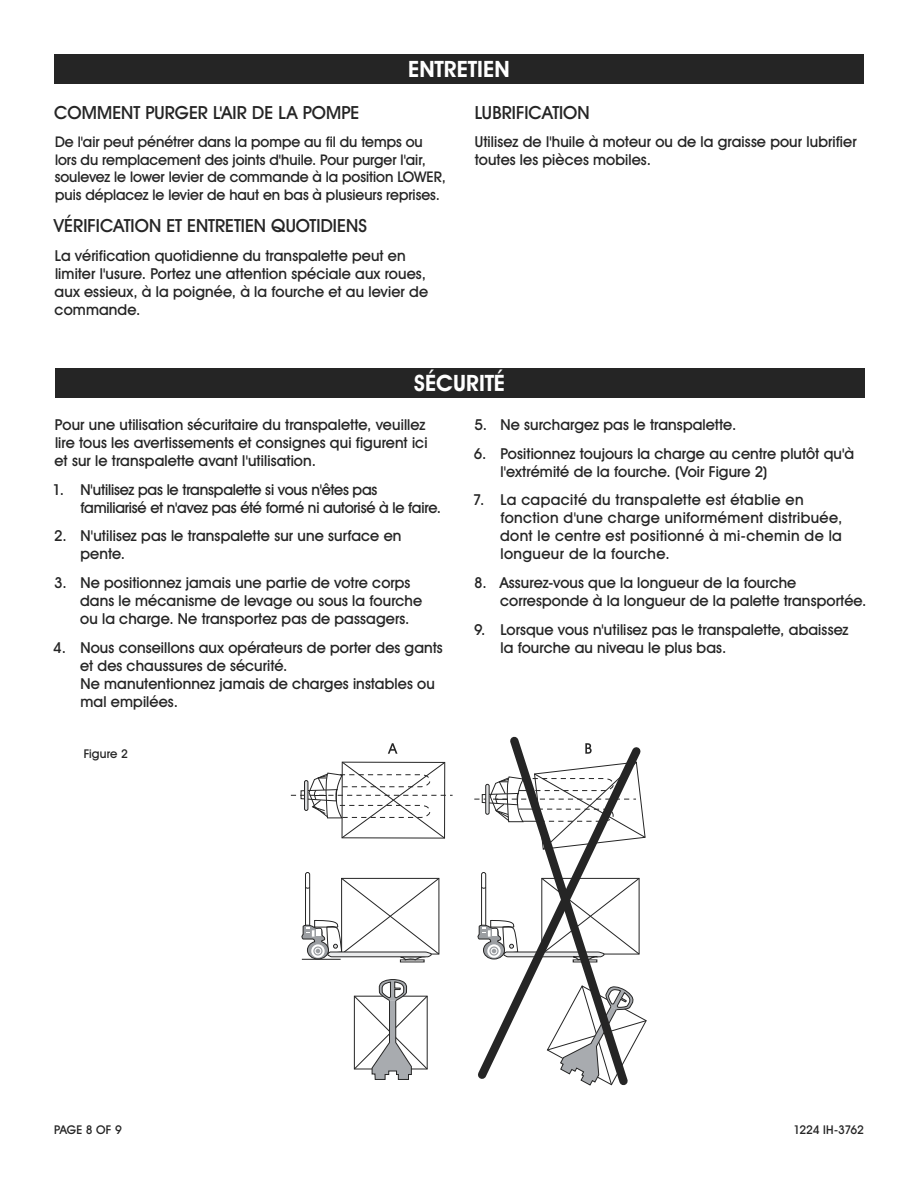
<style>
.page{position:relative;width:918px;height:1188px;background:#fff}
.page>*{position:absolute;margin:0;border:0;box-sizing:border-box;transform-origin:0 0}
.t1{font:700 22.5px "Uline Two Knine";letter-spacing:-.005em;color:#fff}
.t2{font:18px "Uline Two Knine";letter-spacing:.005em;color:#252525}
.t3{font:15px/18px "Uline Two Knine";letter-spacing:.005em;color:#252525}
.t4{font:15px/18px "Uline Two Knine";letter-spacing:.025em;color:#252525}
.t5{font:15px/18px "Uline Two Knine";letter-spacing:-.015em;color:#252525}
.t6{font:14.7px/17.7px "Uline Two Knine";letter-spacing:-.005em;color:#252525}
.t7{font:12px "Uline Two Knine";letter-spacing:-.005em;color:#252525}
.s1{font-weight:700}
</style>
<div class="page">
<div style="left:54px;top:54px;width:810px;height:30px;background:#252525"></div>
<div style="left:55px;top:368px;width:810px;height:30px;background:#252525"></div>
<svg style="left:478px;top:747px;width:169px;height:332px"></svg>
<svg style="left:504px;top:736px;width:130px;height:350px"></svg>
<svg style="left:388px;top:743px;width:10px;height:11px"></svg>
<svg style="left:585px;top:743px;width:7px;height:11px"></svg>
<div style="left:305px;top:872px;width:5px;height:58px;border:1px solid #252525;border-radius:2px"></div>
<svg style="left:474px;top:761px;width:172px;height:89px"></svg>
<hr style="left:486px;top:784px;width:3px;height:30px;background:#dfe0e2;border-radius:2px">
<div style="left:485px;top:784px;width:4px;height:31px;border:1px solid #252525;border-radius:2px"></div>
<svg style="left:291px;top:761px;width:162px;height:78px"></svg>
<div style="left:304px;top:780px;width:4px;height:31px;border:1px solid #252525;border-radius:2px"></div>
<svg style="left:477px;top:878px;width:163px;height:83px"></svg>
<svg style="left:301px;top:878px;width:139px;height:83px"></svg>
<svg style="left:354px;top:979px;width:74px;height:101px"></svg>
<h1 class="t1" style="left:408px;top:56px;width:103px">ENTRETIEN</h1>
<p class="t2" style="left:54px;top:101px;width:307px">COMMENT PURGER L<span class="s1">'</span>AIR DE LA POMPE</p>
<p class="t6" style="left:55px;top:133px;width:393px">De l'air peut pénétrer dans la pompe au fil du temps ou lors du remplacement des joints d'huile. Pour purger l'air, soulevez le lower levier de commande à la position LOWER, puis déplacez le levier de haut en bas à plusieurs reprises.</p>
<p class="t2" style="left:54px;top:215px;width:315px">VÉRIFICATION ET ENTRETIEN QUOTIDIENS</p>
<p class="t3" style="left:55px;top:247px;width:375px">La vérification quotidienne du transpalette peut en limiter l'usure. Portez une attention spéciale aux roues, aux essieux, à la poignée, à la fourche et au levier de commande.</p>
<p class="t2" style="left:475px;top:101px;width:117px">LUBRIFICATION</p>
<p class="t3" style="left:475px;top:133px;width:383px">Utilisez de l'huile à moteur ou de la graisse pour lubrifier toutes les pièces mobiles.</p>
<h1 class="t1" style="left:414px;top:369px;width:93px">SÉCURITÉ</h1>
<p class="t3" style="left:55px;top:415px;width:374px">Pour une utilisation sécuritaire du transpalette, veuillez lire tous les avertissements et consignes qui figurent ici et sur le transpalette avant l'utilisation.</p>
<p class="t5" style="left:80px;top:480px;width:362px;text-indent:-28px">1. N'utilisez pas le transpalette si vous n'êtes pas familiarisé et n'avez pas été formé ni autorisé à le faire.</p>
<p class="t3" style="left:81px;top:527px;width:322px;text-indent:-26px">2. N'utilisez pas le transpalette sur une surface en pente.</p>
<p class="t3" style="left:80px;top:574px;width:344px;text-indent:-26px">3. Ne positionnez jamais une partie de votre corps dans le mécanisme de levage ou sous la fourche ou la charge. Ne transportez pas de passagers.</p>
<p class="t3" style="left:80px;top:638px;width:364px;text-indent:-27px">4. Nous conseillons aux opérateurs de porter des gants et des chaussures de sécurité.<br>Ne manutentionnez jamais de charges instables ou mal empilées.</p>
<p class="t3" style="left:474px;top:415px;width:263px">5. Ne surchargez pas le transpalette.</p>
<p class="t3" style="left:501px;top:444px;width:355px;text-indent:-27px">6. Positionnez toujours la charge au centre plutôt qu<span class="s1">'</span>à l'extrémité de la fourche. (Voir Figure 2)</p>
<p class="t4" style="left:500px;top:491px;width:344px;text-indent:-27px">7. La capacité du transpalette est établie en fonction d'une charge uniformément distribuée, dont le centre est positionné à mi-chemin de la longueur de la fourche.</p>
<p class="t3" style="left:500px;top:574px;width:368px;text-indent:-26px">8. Assurez-vous que la longueur de la fourche corresponde à la longueur de la palette transportée.</p>
<p class="t3" style="left:501px;top:620px;width:350px;text-indent:-26px">9. Lorsque vous n'utilisez pas le transpalette, abaissez la fourche au niveau le plus bas.</p>
<p class="t7" style="left:84px;top:746px;width:46px">Figure 2</p>
<p class="t7" style="left:54px;top:1122px;width:69px">PAGE 8 OF 9</p>
<p class="t7" style="left:793px;top:1122px;width:72px">1224 IH-3762</p>
</div>
